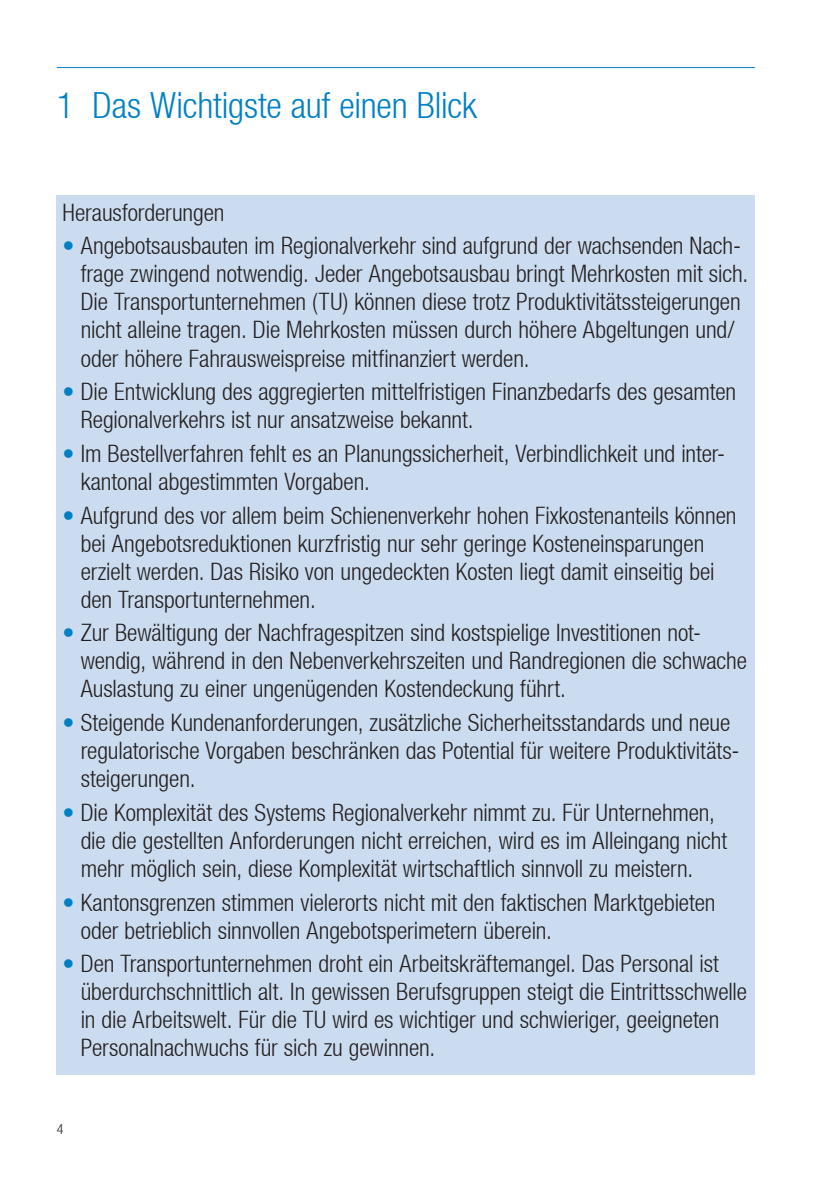
<style>
.page{position:relative;width:840px;height:1191px;background:#fff}
.page>*{position:absolute;margin:0;border:0;box-sizing:border-box;transform-origin:0 0}
.t1{font:300 condensed 36px "Helvetica Neue LT";letter-spacing:-.005em;color:#0080c5}
.t2{font:300 condensed 24px/28px "Helvetica Neue LT";letter-spacing:-.005em;color:#231f20}
.t3{font:300 condensed 14px "Helvetica Neue LT";color:#231f20}
.s1{color:#0080c5}
</style>
<div class="page">
<hr style="left:57px;top:67px;width:697px;height:1px;background:#0080c5">
<div style="left:57px;top:196px;width:697px;height:878px;background:#ccdcf0"></div>
<h1 class="t1" style="left:57px;top:85px;width:421px">1 Das Wichtigste auf einen Blick</h1>
<p class="t2" style="left:62px;top:198px;width:163px">Herausforderungen</p>
<p class="t2" style="left:81px;top:232px;width:668px;text-indent:-18px"><span class="s1">•</span> Angebotsausbauten im Regionalverkehr sind aufgrund der wachsenden Nach&shy;frage zwingend notwendig. Jeder Angebotsausbau bringt Mehrkosten mit sich.<br>Die Transportunternehmen (TU) können diese trotz Produktivitätssteigerungen nicht alleine tragen. Die Mehrkosten müssen durch höhere Abgeltungen und/ oder höhere Fahrausweispreise mitfinanziert werden.</p>
<p class="t2" style="left:81px;top:377px;width:656px;text-indent:-18px"><span class="s1">•</span> Die Entwicklung des aggregierten mittelfristigen Finanzbedarfs des gesamten<br>Regionalverkehrs ist nur ansatzweise bekannt.</p>
<p class="t2" style="left:81px;top:439px;width:645px;text-indent:-18px"><span class="s1">•</span> Im Bestellverfahren fehlt es an Planungssicherheit, Verbindlichkeit und inter&shy;kantonal abgestimmten Vorgaben.</p>
<p class="t2" style="left:81px;top:501px;width:657px;text-indent:-18px"><span class="s1">•</span> Aufgrund des vor allem beim Schienenverkehr hohen Fixkostenanteils können bei Angebotsreduktionen kurzfristig nur sehr geringe Kosteneinsparungen erzielt werden. Das Risiko von ungedeckten Kosten liegt damit einseitig bei den Transportunternehmen.</p>
<p class="t2" style="left:81px;top:618px;width:667px;text-indent:-18px"><span class="s1">•</span> Zur Bewältigung der Nachfragespitzen sind kostspielige Investitionen not&shy;wendig, während in den Nebenverkehrszeiten und Randregionen die schwache<br>Auslastung zu einer ungenügenden Kostendeckung führt.</p>
<p class="t2" style="left:81px;top:708px;width:660px;text-indent:-18px"><span class="s1">•</span> Steigende Kundenanforderungen, zusätzliche Sicherheitsstandards und neue regulatorische Vorgaben beschränken das Potential für weitere Produktivitäts&shy;steigerungen.</p>
<p class="t2" style="left:81px;top:798px;width:647px;text-indent:-18px"><span class="s1">•</span> Die Komplexität des Systems Regionalverkehr nimmt zu. Für Unternehmen, die die gestellten Anforderungen nicht erreichen, wird es im Alleingang nicht mehr möglich sein, diese Komplexität wirtschaftlich sinnvoll zu meistern.</p>
<p class="t2" style="left:81px;top:887px;width:636px;text-indent:-18px"><span class="s1">•</span> Kantonsgrenzen stimmen vielerorts nicht mit den faktischen Marktgebieten oder betrieblich sinnvollen Angebotsperimetern überein.</p>
<p class="t2" style="left:81px;top:949px;width:667px;text-indent:-18px"><span class="s1">•</span> Den Transportunternehmen droht ein Arbeitskräftemangel. Das Personal ist überdurchschnittlich alt. In gewissen Berufsgruppen steigt die Eintrittsschwelle in die Arbeitswelt. Für die TU wird es wichtiger und schwieriger, geeigneten Personalnachwuchs für sich zu gewinnen.</p>
<p class="t3" style="left:57px;top:1121px;width:8px">4</p>
</div>
